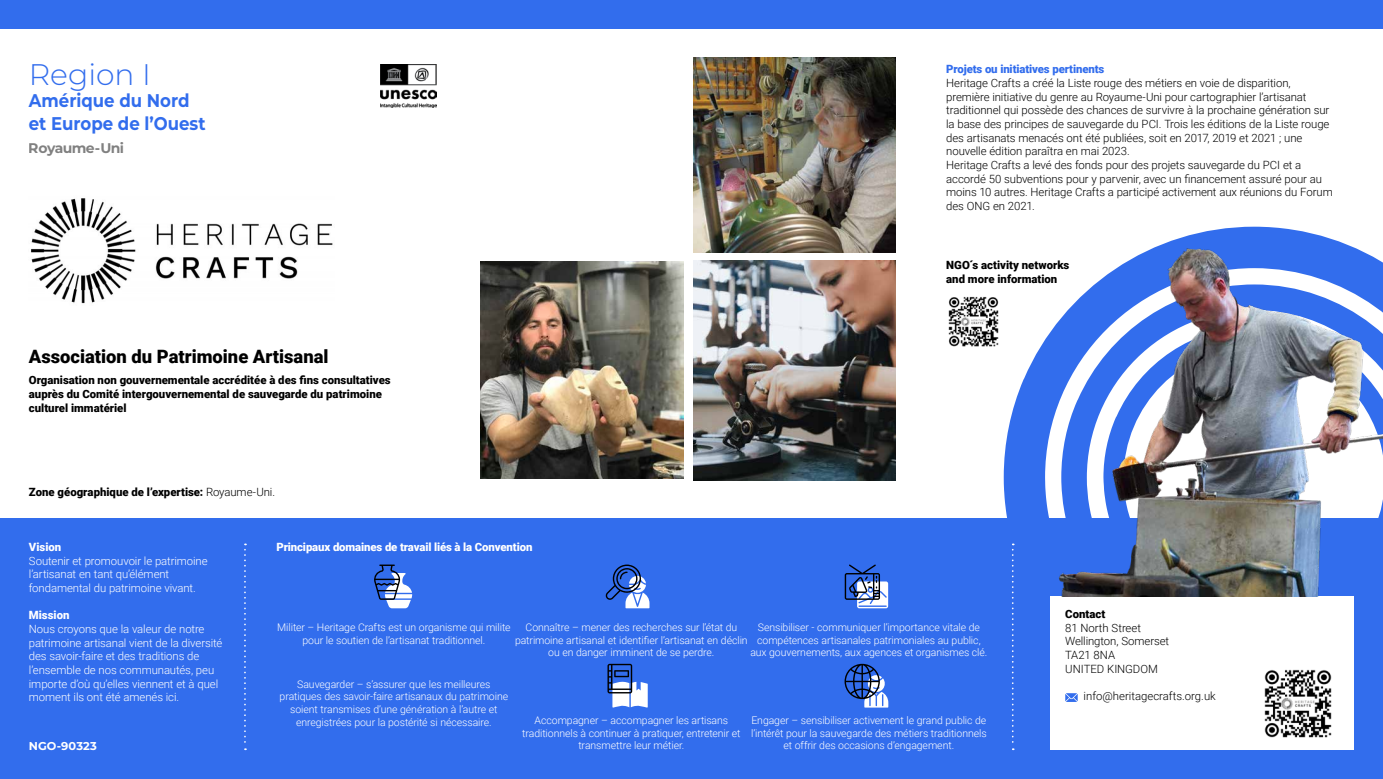
<style>
.page{position:relative;width:1383px;height:779px;background:#fff}
.page>*{position:absolute;margin:0;border:0;box-sizing:border-box;transform-origin:0 0}
.t1{font:300 29.75px "Montserrat";color:#326ded}
.t2{font:900 18.38px "Roboto";color:#000}
.t3{font:700 18.38px/22.1px "Montserrat";color:#326ded;scale:.9 1}
.t4{font:700 14px "Montserrat";letter-spacing:-.045em;color:#000}
.t5{font:300 11.38px/13.7px "Roboto";letter-spacing:-.01em;color:#000}
.t6{font:300 11.38px/13.7px "Roboto";letter-spacing:-.01em;color:#fff}
.t7{font:900 11.38px/14px "Roboto";color:#000}
.t8{font:900 11.38px "Roboto";letter-spacing:-.01em;color:#fff}
.t9{font:900 11.38px "Roboto";letter-spacing:-.01em;color:#326ded}
.t10{font:700 11.38px "Montserrat";letter-spacing:.005em;color:#fff}
.t11{font:300 10.5px/12.6px "Roboto";letter-spacing:-.01em;color:#fff;text-align:center}
.s1{font-weight:300}
</style>
<div class="page">
<div style="left:0;top:518px;width:1382px;height:261px;background:#326ded"></div>
<svg style="left:1003px;top:340px;width:351px;height:388px"></svg>
<div style="left:0;top:0;width:1382px;height:29px;background:#326ded"></div>
<img style="left:380px;top:65px;width:57px;height:42px">
<img style="left:480px;top:262px;width:203px;height:216px">
<img style="left:693px;top:261px;width:202px;height:219px">
<img style="left:693px;top:57px;width:202px;height:196px">
<img style="left:31px;top:198px;width:302px;height:106px">
<svg style="left:244px;top:543px;width:2px;height:207px"></svg>
<svg style="left:1012px;top:543px;width:1px;height:207px"></svg>
<svg style="left:844px;top:664px;width:44px;height:43px"></svg>
<svg style="left:374px;top:564px;width:38px;height:44px"></svg>
<svg style="left:605px;top:564px;width:44px;height:44px"></svg>
<svg style="left:844px;top:564px;width:44px;height:44px"></svg>
<svg style="left:607px;top:664px;width:41px;height:43px"></svg>
<div style="left:1050px;top:596px;width:303px;height:153px;background:#fff"></div>
<svg style="left:1065px;top:693px;width:12px;height:9px"></svg>
<img style="left:1264px;top:669px;width:68px;height:69px">
<img style="left:948px;top:296px;width:51px;height:51px">
<img style="left:1045px;top:227px;width:337px;height:369px">
<h1 class="t1" style="left:29px;top:55px;width:124px">Region I</h1>
<h2 class="t3" style="left:29px;top:89px;width:198px">Amérique du Nord et Europe de l’Ouest</h2>
<h3 class="t4" style="left:29px;top:139px;width:97px">Royaume-Uni</h3>
<h2 class="t2" style="left:29px;top:343px;width:301px">Association du Patrimoine Artisanal</h2>
<p class="t7" style="left:29px;top:373px;width:363px">Organisation non gouvernementale accréditée à des fins consultatives auprès du Comité intergouvernemental de sauvegarde du patrimoine culturel immatériel</p>
<p class="t7" style="left:29px;top:484px;width:248px">Zone géographique de l’expertise: <span class="s1">Royaume-Uni.</span></p>
<p class="t9" style="left:946px;top:61px;width:160px">Projets ou initiatives pertinents</p>
<p class="t5" style="left:946px;top:76px;width:388px">Heritage Crafts a créé la Liste rouge des métiers en voie de disparition, première initiative du genre au Royaume-Uni pour cartographier l’artisanat traditionnel qui possède des chances de survivre à la prochaine génération sur la base des principes de sauvegarde du PCI. Trois les éditions de la Liste rouge des artisanats menacés ont été publiées, soit en 2017, 2019 et 2021 ; une nouvelle édition paraîtra en mai 2023.<br>Heritage Crafts a levé des fonds pour des projets sauvegarde du PCI et a accordé 50 subventions pour y parvenir, avec un financement assuré pour au moins 10 autres. Heritage Crafts a participé activement aux réunions du Forum des ONG en 2021.</p>
<p class="t7" style="left:946px;top:258px;width:125px;line-height:13.7px">NGO´s activity networks and more information</p>
<p class="t8" style="left:29px;top:539px;width:34px">Vision</p>
<p class="t6" style="left:29px;top:553px;width:180px">Soutenir et promouvoir le patrimoine l’artisanat en tant qu’élément fondamental du patrimoine vivant.</p>
<p class="t8" style="left:29px;top:607px;width:42px">Mission</p>
<p class="t6" style="left:29px;top:621px;width:195px">Nous croyons que la valeur de notre patrimoine artisanal vient de la diversité des savoir-faire et des traditions de l’ensemble de nos communautés, peu importe d’où qu’elles viennent et à quel moment ils ont été amenés ici.</p>
<p class="t10" style="left:29px;top:738px;width:69px">NGO-90323</p>
<p class="t8" style="left:276px;top:539px;width:257px">Principaux domaines de travail liés à la Convention</p>
<p class="t11" style="left:277px;top:621px;width:235px">Militer – Heritage Crafts est un organisme qui milite pour le soutien de l’artisanat traditionnel.</p>
<p class="t11" style="left:515px;top:621px;width:234px">Connaître – mener des recherches sur l’état du patrimoine artisanal et identifier l’artisanat en déclin ou en danger imminent de se perdre.</p>
<p class="t11" style="left:750px;top:621px;width:239px">Sensibiliser - communiquer l’importance vitale de compétences artisanales patrimoniales au public, aux gouvernements, aux agences et organismes clé.</p>
<p class="t11" style="left:280px;top:677px;width:230px">Sauvegarder – s’assurer que les meilleures pratiques des savoir-faire artisanaux du patrimoine soient transmises d’une génération à l’autre et enregistrées pour la postérité si nécessaire.</p>
<p class="t11" style="left:522px;top:713px;width:220px">Accompagner – accompagner les artisans traditionnels à continuer à pratiquer, entretenir et transmettre leur métier.</p>
<p class="t11" style="left:751px;top:713px;width:237px">Engager – sensibiliser activement le grand public de l’intérêt pour la sauvegarde des métiers traditionnels et offrir des occasions d’engagement.</p>
<p class="t7" style="left:1065px;top:607px;width:42px">Contact</p>
<p class="t5" style="left:1065px;top:620px;width:105px">81 North Street<br>Wellington, Somerset<br>TA21 8NA<br>UNITED KINGDOM</p>
<p class="t5" style="left:1083px;top:689px;width:134px">info@heritagecrafts.org.uk</p>
</div>
